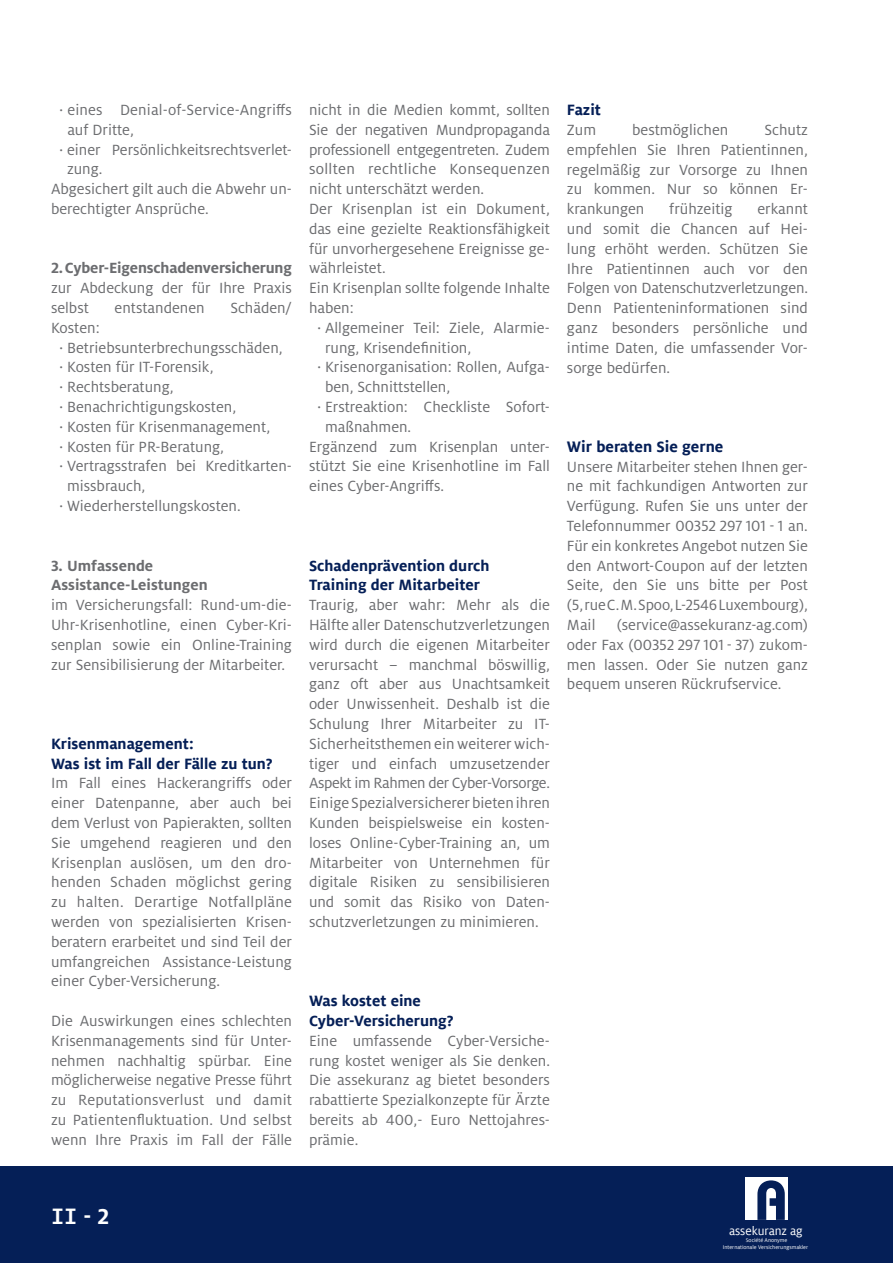
<style>
.page{position:relative;width:893px;height:1263px;background:#fff}
.page>*{position:absolute;margin:0;border:0;box-sizing:border-box;transform-origin:0 0}
.t1{font:700 24px "Consolas";color:#fff}
.t2{font:700 16.8px "Milo Offc Pro";color:#051f57}
.t3{font:700 16.5px/19.8px "Milo Offc Pro";color:#051f57}
.t4{font:16.35px/19.8px "Milo OT";color:#6c6d70;text-align:justify}
.t5{font:700 16.35px/19.8px "Milo OT";letter-spacing:-.01em;color:#6c6d70}
.t6{font:16.35px "Milo OT";letter-spacing:.02em;color:#6c6d70}
.t7{font:13.2px "Milo Offc Pro";color:#fff}
.t8{font:6px/7.2px "Milo Offc Pro";color:#fff;text-align:center}
.s1{font-family:"Milo OT"}
</style>
<div class="page">
<div style="left:0;top:1166px;width:893px;height:97px;background:#051f57"></div>
<div style="left:745px;top:1177px;width:43px;height:42px;background:#fff"></div>
<svg style="left:757px;top:1180px;width:28px;height:40px"></svg>
<p class="t4" style="left:60px;top:100px;width:234px">· eines Denial-of-Service-Angriffs</p>
<p class="t4" style="left:67px;top:120px;width:68px">auf Dritte,</p>
<p class="t4" style="left:60px;top:140px;width:234px">· einer Persönlichkeitsrechtsverlet-</p>
<p class="t4" style="left:67px;top:160px;width:37px">zung.</p>
<p class="t4" style="left:51px;top:179px;width:242px">Abgesichert gilt auch die Abwehr un-</p>
<p class="t4" style="left:51px;top:199px;width:159px">berechtigter Ansprüche.</p>
<p class="t5" style="left:51px;top:258px;width:242px">2. Cyber-Eigenschadenversicherung</p>
<p class="t4" style="left:51px;top:278px;width:242px">zur Abdeckung der für Ihre Praxis selbst</p>
<p class="t4" style="left:115px;top:298px;width:91px">entstandenen</p>
<p class="t4" style="left:230px;top:298px;width:63px">Schäden/</p>
<p class="t4" style="left:51px;top:318px;width:50px">Kosten:</p>
<p class="t4" style="left:60px;top:338px;width:225px">· Betriebsunterbrechungsschäden,</p>
<p class="t4" style="left:60px;top:358px;width:156px">· Kosten für IT-Forensik,</p>
<p class="t4" style="left:60px;top:377px;width:116px">· Rechtsberatung,</p>
<p class="t4" style="left:60px;top:397px;width:178px">· Benachrichtigungskosten,</p>
<p class="t4" style="left:60px;top:417px;width:212px">· Kosten für Krisenmanagement,</p>
<p class="t4" style="left:60px;top:437px;width:166px">· Kosten für PR-Beratung,</p>
<p class="t4" style="left:60px;top:457px;width:234px">· Vertragsstrafen bei Kreditkarten-</p>
<p class="t4" style="left:67px;top:476px;width:80px">missbrauch,</p>
<p class="t4" style="left:60px;top:496px;width:183px">· Wiederherstellungskosten.</p>
<p class="t5" style="left:51px;top:555px;width:158px">3. Umfassende<br>Assistance-Leistungen</p>
<p class="t4" style="left:51px;top:595px;width:242px">im Versicherungsfall: Rund-um-die-Uhr-Krisenhotline, einen Cyber-Kri&shy;senplan sowie ein Online-Training zur Sensibilisierung der Mitarbeiter.</p>
<p class="t3" style="left:51px;top:734px;width:223px">Krisenmanagement:<br>Was ist im Fall der Fälle zu tun?</p>
<p class="t4" style="left:51px;top:773px;width:242px">Im Fall eines Hackerangriffs oder einer Datenpanne, aber auch bei dem Verlust von Papierakten, sollten Sie umgehend reagieren und den Krisenplan auslösen, um den dro&shy;henden Schaden möglichst gering zu halten. Derartige Notfallpläne werden von spezialisierten Krisen&shy;beratern erarbeitet und sind Teil der umfangreichen Assistance-Leistung einer Cyber-Versicherung.</p>
<p class="t4" style="left:51px;top:1011px;width:242px">Die Auswirkungen eines schlechten Krisenmanagements sind für Unter&shy;nehmen nachhaltig spürbar. Eine möglicherweise negative Presse führt zu Reputationsverlust und damit zu Patientenfluktuation. Und selbst wenn Ihre Praxis im Fall der Fälle</p>
<p class="t4" style="left:309px;top:100px;width:242px">nicht in die Medien kommt, sollten</p>
<p class="t4" style="left:309px;top:120px;width:242px">Sie der negativen Mundpropaganda</p>
<p class="t4" style="left:309px;top:140px;width:242px">professionell entgegentreten. Zudem</p>
<p class="t6" style="left:309px;top:160px;width:242px">sollten rechtliche Konsequenzen</p>
<p class="t4" style="left:309px;top:179px;width:177px">nicht unterschätzt werden.</p>
<p class="t4" style="left:309px;top:199px;width:242px">Der Krisenplan ist ein Dokument,</p>
<p class="t4" style="left:309px;top:219px;width:242px">das eine gezielte Reaktionsfähigkeit</p>
<p class="t4" style="left:309px;top:239px;width:242px">für unvorhergesehene Ereignisse ge-</p>
<p class="t4" style="left:309px;top:259px;width:78px">währleistet.</p>
<p class="t4" style="left:309px;top:278px;width:242px">Ein Krisenplan sollte folgende Inhalte</p>
<p class="t4" style="left:309px;top:298px;width:46px">haben:</p>
<p class="t4" style="left:317px;top:318px;width:234px">· Allgemeiner Teil: Ziele, Alarmie-</p>
<p class="t4" style="left:325px;top:338px;width:148px">rung, Krisendefinition,</p>
<p class="t4" style="left:317px;top:358px;width:234px">· Krisenorganisation: Rollen, Aufga-</p>
<p class="t4" style="left:325px;top:377px;width:127px">ben, Schnittstellen,</p>
<p class="t4" style="left:317px;top:397px;width:234px">· Erstreaktion: Checkliste Sofort-</p>
<p class="t4" style="left:325px;top:417px;width:88px">maßnahmen.</p>
<p class="t4" style="left:309px;top:437px;width:242px">Ergänzend zum Krisenplan unter-</p>
<p class="t4" style="left:309px;top:457px;width:242px">stützt Sie eine Krisenhotline im Fall</p>
<p class="t4" style="left:309px;top:476px;width:137px">eines Cyber-Angriffs.</p>
<p class="t3" style="left:309px;top:555px;width:182px">Schadenprävention durch<br>Training der Mitarbeiter</p>
<p class="t4" style="left:309px;top:595px;width:242px">Traurig, aber wahr: Mehr als die Hälfte aller Datenschutzverletzungen wird durch die eigenen Mitarbeiter verursacht – manchmal böswillig, ganz oft aber aus Unachtsamkeit oder Unwissenheit. Deshalb ist die Schulung Ihrer Mitarbeiter zu IT-Sicherheitsthemen ein weiterer wich&shy;tiger und einfach umzusetzender Aspekt im Rahmen der Cyber-Vorsorge.<br>Einige Spezialversicherer bieten ihren Kunden beispielsweise ein kosten&shy;loses Online-Cyber-Training an, um Mitarbeiter von Unternehmen für digitale Risiken zu sensibilisieren und somit das Risiko von Daten&shy;schutzverletzungen zu minimieren.</p>
<p class="t3" style="left:567px;top:100px;width:36px">Fazit</p>
<p class="t4" style="left:567px;top:120px;width:31px">Zum</p>
<p class="t4" style="left:632px;top:120px;width:98px">bestmöglichen</p>
<p class="t4" style="left:567px;top:120px;width:242px;text-indent:198px">Schutz empfehlen Sie Ihren Patientinnen, regelmäßig zur Vorsorge zu Ihnen zu kommen. Nur so können Er&shy;krankungen</p>
<p class="t4" style="left:669px;top:199px;width:65px">frühzeitig</p>
<p class="t4" style="left:567px;top:199px;width:242px;text-indent:190px">erkannt und somit die Chancen auf Hei&shy;lung erhöht werden. Schützen Sie Ihre Patientinnen auch vor den Folgen von Datenschutzverletzungen.<br>Denn Patienteninformationen sind ganz besonders persönliche und intime Daten, die umfassender Vor&shy;sorge bedürfen.</p>
<p class="t2" style="left:567px;top:437px;width:158px">Wir beraten Sie gerne</p>
<p class="t4" style="left:567px;top:457px;width:242px">Unsere Mitarbeiter stehen Ihnen ger&shy;ne mit fachkundigen Antworten zur Verfügung. Rufen Sie uns unter der Telefonnummer 00352 297 101 - 1 an.<br>Für ein konkretes Angebot nutzen Sie den Antwort-Coupon auf der letzten Seite, den Sie uns bitte per Post (5, rue C. M. Spoo, L-2546 Luxembourg), Mail</p>
<p class="t4" style="left:567px;top:615px;width:242px;text-indent:50px">(service@assekuranz-ag.com) oder Fax (00352 297 101 - 37) zukom&shy;men lassen. Oder Sie nutzen ganz bequem unseren Rückrufservice.</p>
<p class="t3" style="left:309px;top:991px;width:146px">Was kostet eine<br>Cyber-Versicherung?</p>
<p class="t4" style="left:309px;top:1031px;width:242px">Eine umfassende Cyber-Versiche&shy;rung kostet weniger als Sie denken.<br>Die assekuranz ag bietet besonders rabattierte Spezialkonzepte für Ärzte bereits ab 400,- Euro Nettojahres&shy;prämie.</p>
<h1 class="t1" style="left:51px;top:1201px;width:60px">II <span class="s1">- 2</span></h1>
<p class="t7" style="left:729px;top:1223px;width:75px">assekuranz ag</p>
<p class="t8" style="left:723px;top:1236px;width:87px">Société Anonyme<br>Internationale Versicherungsmakler</p>
</div>
